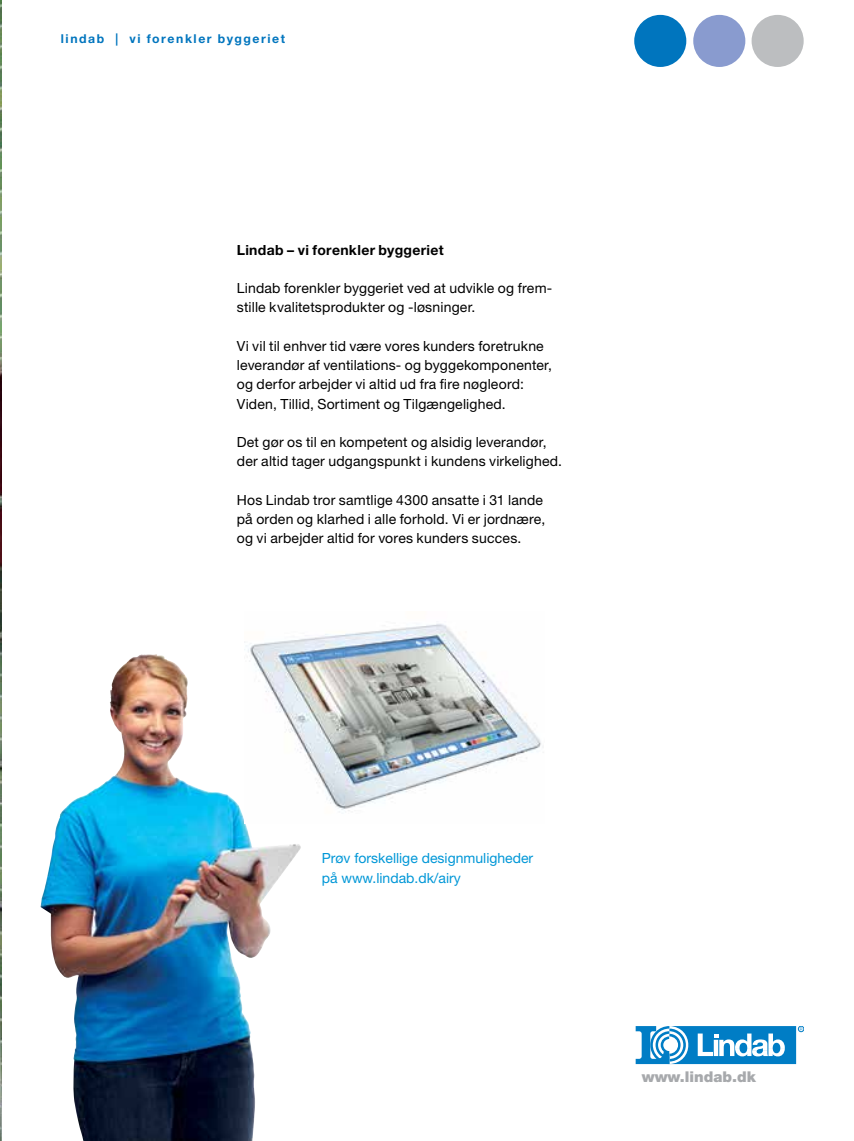
<style>
.page{position:relative;width:854px;height:1141px;background:#fff}
.page>*{position:absolute;margin:0;border:0;box-sizing:border-box;transform-origin:0 0}
.t1{font:900 14.88px "Helvetica Neue LT Pro";color:#a7a9ac}
.t2{font:14px/19.2px "Helvetica Neue LT Pro";letter-spacing:.015em;color:#000}
.t3{font:14px/19.2px "Helvetica Neue LT Pro";color:#0097d7}
.t4{font:700 14px "Helvetica Neue LT Pro";letter-spacing:.025em;color:#000}
.t5{font:700 12.25px "Helvetica Neue LT Pro";letter-spacing:.13em;color:#0075be}
</style>
<div class="page">
<img style="left:0;top:0;width:1px;height:1141px">
<img style="left:40px;top:654px;width:231px;height:487px">
<svg style="left:636px;top:1026px;width:168px;height:38px"></svg>
<div style="left:634px;top:15px;width:52px;height:52px;background:#0075be;border-radius:50%"></div>
<div style="left:693px;top:15px;width:52px;height:52px;background:#899bcf;border-radius:50%"></div>
<div style="left:752px;top:15px;width:52px;height:52px;background:#bcbec0;border-radius:50%"></div>
<img style="left:245px;top:624px;width:296px;height:200px">
<p class="t5" style="left:61px;top:31px;width:226px">lindab | vi forenkler byggeriet</p>
<p class="t4" style="left:237px;top:241px;width:208px">Lindab – vi forenkler byggeriet</p>
<p class="t2" style="left:237px;top:278px;width:317px">Lindab forenkler byggeriet ved at udvikle og frem&shy;stille kvalitetsprodukter og -løsninger.</p>
<p class="t2" style="left:237px;top:336px;width:317px">Vi vil til enhver tid være vores kunders foretrukne leverandør af ventilations- og byggekomponenter, og derfor arbejder vi altid ud fra fire nøgleord:<br>Viden, Tillid, Sortiment og Tilgængelighed.</p>
<p class="t2" style="left:237px;top:432px;width:327px">Det gør os til en kompetent og alsidig leverandør, der altid tager udgangspunkt i kundens virkelighed.</p>
<p class="t2" style="left:237px;top:490px;width:310px">Hos Lindab tror samtlige 4300 ansatte i 31 lande på orden og klarhed i alle forhold. Vi er jordnære, og vi arbejder altid for vores kunders succes.</p>
<p class="t3" style="left:322px;top:848px;width:213px">Prøv forskellige designmuligheder på www.lindab.dk/airy</p>
<p class="t1" style="left:642px;top:1068px;width:116px">www.lindab.dk</p>
</div>
